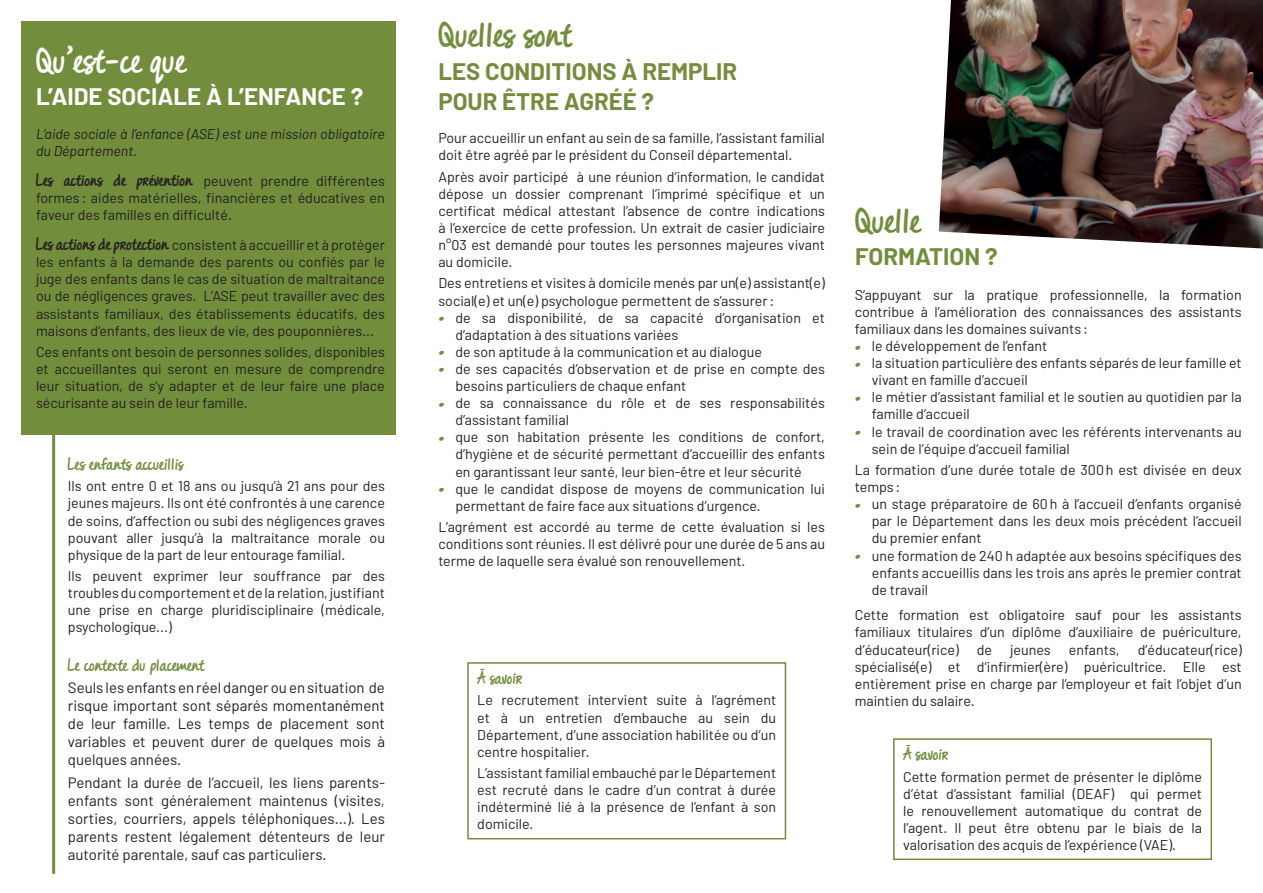
<style>
.page{position:relative;width:1263px;height:893px;background:#fff}
.page>*{position:absolute;margin:0;border:0;box-sizing:border-box;transform-origin:0 0}
.t1{font:700 37.5px "DJB Messy Amanda Goes";color:#728d3c}
.t2{font:700 37.5px "DJB Messy Amanda Goes";color:#fff}
.t3{font:700 24px/30px "Barlow";color:#728d3c}
.t4{font:700 24px "Barlow";color:#fff}
.t5{font:700 18px "DJB Messy Amanda Goes";color:#728d3c}
.t6{font:15px/18px "Barlow";color:#231f20;text-align:justify}
.t7{font:14.25px/17.1px "Barlow";color:#231f20;text-align:justify}
.t8{font:italic 14.25px/17.1px "Barlow";color:#231f20}
.s1{font-family:"DJB Messy Amanda Goes";font-weight:700;font-size:18px}
.s2{font-family:"DJB Messy Amanda Goes";font-weight:700;font-size:30px;color:#728d3c}
</style>
<div class="page">
<div style="left:467px;top:662px;width:319px;height:177px;border:2px solid #728d3c"></div>
<div style="left:21px;top:21px;width:375px;height:414px;background:#728d3c"></div>
<hr style="left:52px;top:428px;width:3px;height:446px;background:#728d3c">
<img style="left:939px;top:0;width:324px;height:249px">
<div style="left:893px;top:738px;width:319px;height:122px;border:2px solid #728d3c"></div>
<h1 class="t2" style="left:36px;top:39px;width:151px">Qu’est-ce que</h1>
<h2 class="t4" style="left:36px;top:82px;width:329px">L’AIDE SOCIALE À L’ENFANCE ?</h2>
<p class="t8" style="left:36px;top:125px;width:350px">L’aide sociale à l’enfance (ASE) est une mission obligatoire du Département.</p>
<p class="t7" style="left:36px;top:172px;width:350px"><span class="s1">Les actions de prévention</span> peuvent prendre différentes formes : aides matérielles, financières et éducatives en faveur des familles en difficulté.</p>
<p class="t7" style="left:36px;top:236px;width:350px"><span class="s1">Les actions de protection</span> consistent à accueillir et à protéger les enfants à la demande des parents ou confiés par le juge des enfants dans le cas de situation de maltraitance ou de négligences graves. L’ASE peut travailler avec des assistants familiaux, des établissements éducatifs, des maisons d’enfants, des lieux de vie, des pouponnières...</p>
<p class="t7" style="left:36px;top:343px;width:350px">Ces enfants ont besoin de personnes solides, disponibles et accueillantes qui seront en mesure de comprendre leur situation, de s’y adapter et de leur faire une place sécurisante au sein de leur famille.</p>
<p class="t5" style="left:68px;top:454px;width:117px">Les enfants accueillis</p>
<p class="t7" style="left:68px;top:477px;width:319px">Ils ont entre 0 et 18 ans ou jusqu’à 21 ans pour des jeunes majeurs. Ils ont été confrontés à une carence de soins, d’affection ou subi des négligences graves pouvant aller jusqu’à la maltraitance morale ou physique de la part de leur entourage familial.</p>
<p class="t7" style="left:68px;top:567px;width:319px">Ils peuvent exprimer leur souffrance par des troubles du comportement et de la relation, justifiant une prise en charge pluridisciplinaire (médicale, psychologique...)</p>
<p class="t5" style="left:68px;top:655px;width:138px">Le contexte du placement</p>
<p class="t6" style="left:68px;top:679px;width:319px">Seuls les enfants en réel danger ou en situation de risque important sont séparés momentanément de leur famille. Les temps de placement sont variables et peuvent durer de quelques mois à quelques années.</p>
<p class="t6" style="left:68px;top:773px;width:319px">Pendant la durée de l’accueil, les liens parents&shy;enfants sont généralement maintenus (visites, sorties, courriers, appels téléphoniques...). Les parents restent légalement détenteurs de leur autorité parentale, sauf cas particuliers.</p>
<h1 class="t1" style="left:438px;top:13px;width:135px">Quelles sont</h1>
<h2 class="t3" style="left:438px;top:56px;width:300px">LES CONDITIONS À REMPLIR<br>POUR ÊTRE AGRÉÉ ?</h2>
<p class="t7" style="left:438px;top:129px;width:388px">Pour accueillir un enfant au sein de sa famille, l’assistant familial doit être agréé par le président du Conseil départemental.</p>
<p class="t7" style="left:438px;top:167px;width:388px">Après avoir participé à une réunion d’information, le candidat dépose un dossier comprenant l’imprimé spécifique et un certificat médical attestant l’absence de contre indications à l’exercice de cette profession. Un extrait de casier judiciaire n°03 est demandé pour toutes les personnes majeures vivant au domicile.</p>
<p class="t7" style="left:438px;top:274px;width:388px">Des entretiens et visites à domicile menés par un(e) assistant(e) social(e) et un(e) psychologue permettent de s’assurer:</p>
<p class="t7" style="left:455px;top:309px;width:371px;text-indent:-17px"><span class="s2">•</span> de sa disponibilité, de sa capacité d’organisation et d’adaptation à des situations variées</p>
<p class="t7" style="left:438px;top:343px;width:325px"><span class="s2">•</span> de son aptitude à la communication et au dialogue</p>
<p class="t7" style="left:455px;top:360px;width:371px;text-indent:-17px"><span class="s2">•</span> de ses capacités d’observation et de prise en compte des besoins particuliers de chaque enfant</p>
<p class="t7" style="left:455px;top:394px;width:371px;text-indent:-17px"><span class="s2">•</span> de sa connaissance du rôle et de ses responsabilités d’assistant familial</p>
<p class="t7" style="left:455px;top:428px;width:371px;text-indent:-17px"><span class="s2">•</span> que son habitation présente les conditions de confort, d’hygiène et de sécurité permettant d’accueillir des enfants en garantissant leur santé, leur bien-être et leur sécurité</p>
<p class="t7" style="left:455px;top:480px;width:371px;text-indent:-17px"><span class="s2">•</span> que le candidat dispose de moyens de communication lui permettant de faire face aux situations d’urgence.</p>
<p class="t7" style="left:438px;top:518px;width:388px">L’agrément est accordé au terme de cette évaluation si les conditions sont réunies. Il est délivré pour une durée de 5 ans au terme de laquelle sera évalué son renouvellement.</p>
<p class="t5" style="left:477px;top:668px;width:47px">Ā savoir</p>
<p class="t7" style="left:477px;top:691px;width:300px">Le recrutement intervient suite à l’agrément et à un entretien d’embauche au sein du Département, d’une association habilitée ou d’un centre hospitalier.</p>
<p class="t7" style="left:477px;top:764px;width:300px">L’assistant familial embauché par le Département est recruté dans le cadre d’un contrat à durée indéterminé lié à la présence de l’enfant à son domicile.</p>
<h1 class="t1" style="left:855px;top:199px;width:67px">Quelle</h1>
<h2 class="t3" style="left:855px;top:242px;width:144px">FORMATION ?</h2>
<p class="t7" style="left:855px;top:286px;width:388px">S’appuyant sur la pratique professionnelle, la formation contribue à l’amélioration des connaissances des assistants familiaux dans les domaines suivants :</p>
<p class="t7" style="left:855px;top:337px;width:194px"><span class="s2">•</span> le développement de l’enfant</p>
<p class="t7" style="left:872px;top:354px;width:371px;text-indent:-17px"><span class="s2">•</span> la situation particulière des enfants séparés de leur famille et vivant en famille d’accueil</p>
<p class="t7" style="left:872px;top:388px;width:371px;text-indent:-17px"><span class="s2">•</span> le métier d’assistant familial et le soutien au quotidien par la famille d’accueil</p>
<p class="t7" style="left:872px;top:422px;width:371px;text-indent:-17px"><span class="s2">•</span> le travail de coordination avec les référents intervenants au sein de l’équipe d’accueil familial</p>
<p class="t7" style="left:855px;top:461px;width:388px">La formation d’une durée totale de 300h est divisée en deux temps :</p>
<p class="t7" style="left:872px;top:495px;width:371px;text-indent:-17px"><span class="s2">•</span> un stage préparatoire de 60h à l’accueil d’enfants organisé par le Département dans les deux mois précédent l’accueil du premier enfant</p>
<p class="t7" style="left:872px;top:546px;width:371px;text-indent:-17px"><span class="s2">•</span> une formation de 240 h adaptée aux besoins spécifiques des enfants accueillis dans les trois ans après le premier contrat de travail</p>
<p class="t7" style="left:855px;top:606px;width:388px">Cette formation est obligatoire sauf pour les assistants familiaux titulaires d’un diplôme d’auxiliaire de puériculture, d’éducateur(rice)</p>
<p class="t7" style="left:855px;top:640px;width:388px;text-indent:283px">d’éducateur(rice) spécialisé(e) et d’infirmier(ère) puéricultrice. Elle est entièrement prise en charge par l’employeur et fait l’objet d’un maintien du salaire.</p>
<p class="t5" style="left:903px;top:744px;width:47px">Ā savoir</p>
<p class="t7" style="left:903px;top:768px;width:300px">Cette formation permet de présenter le diplôme d’état d’assistant familial (DEAF) qui permet le renouvellement automatique du contrat de l’agent. Il peut être obtenu par le biais de la valorisation des acquis de l’expérience (VAE).</p>
<p class="t7" style="left:977px;top:640px;width:17px">de</p>
<p class="t7" style="left:1010px;top:640px;width:42px">jeunes</p>
<p class="t7" style="left:1069px;top:640px;width:52px">enfants,</p>
</div>
